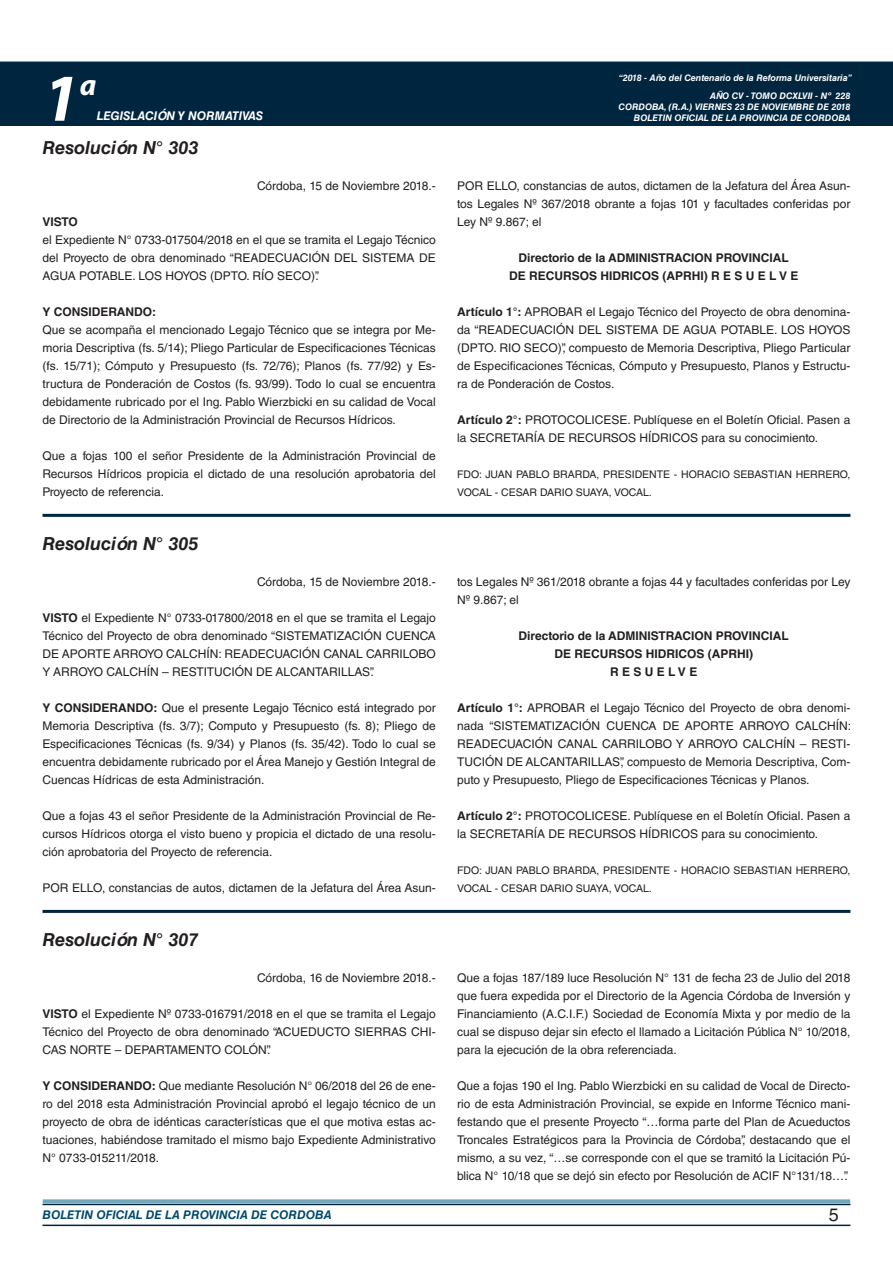
<style>
.page{position:relative;width:893px;height:1263px;background:#fff}
.page>*{position:absolute;margin:0;border:0;box-sizing:border-box;transform-origin:0 0}
.t1{font:italic 700 67.5px "Myriad Pro";color:#fff}
.t2{font:italic 700 30px "Myriad Pro";color:#fff}
.DOC__N{font:italic 700 18px "Helvetica LT Std";color:#231f20}
.t3{font:18px "Helvetica LT Std";color:#231f20}
.TEXTO_BASE{font:12px/18px "Helvetica LT Std";color:#231f20;text-align:justify}
.RESUELVE{font:700 12px "Helvetica LT Std";color:#231f20}
.FECHA{font:12px "Helvetica LT Std";color:#231f20}
.t4{font:italic 700 12px "Helvetica LT Std";color:#004b6c}
.t5{font:italic 700 12px "Helvetica LT Std";color:#fff}
.TEXTO_BASE-2{font:700 12px "Helvetica LT Std";color:#231f20}
.FIRMA{font:10.5px/18px "Helvetica LT Std";color:#231f20}
.t6{font:italic 700 9px/10.8px "Helvetica LT Std";color:#fff;text-align:right}
.s1{font-weight:700}
</style>
<div class="page">
<div style="left:0;top:61px;width:893px;height:6px;background:#73a5b8"></div>
<div style="left:0;top:62px;width:893px;height:64px;background:#00263f"></div>
<hr style="left:43px;top:1224px;width:807px;height:2px;background:#00263f">
<div style="left:42px;top:1198px;width:809px;height:8px;background:#fff;opacity:.75"></div>
<hr style="left:43px;top:514px;width:807px;height:3px;background:#00263f">
<hr style="left:43px;top:910px;width:807px;height:3px;background:#00263f">
<h1 class="t1" style="left:43px;top:54px;width:38px">1</h1>
<h2 class="t2" style="left:80px;top:66px;width:18px">a</h2>
<p class="t5" style="left:97px;top:109px;width:168px">LEGISLACIÓN Y NORMATIVAS</p>
<p class="DOC__N" style="left:43px;top:136px;width:157px">Resolución N° 303</p>
<p class="FECHA" style="left:257px;top:179px;width:180px">Córdoba, 15 de Noviembre 2018.-</p>
<p class="TEXTO_BASE-2" style="left:43px;top:214px;width:37px">VISTO</p>
<p class="TEXTO_BASE" style="left:43px;top:231px;width:395px">el Expediente N° 0733-017504/2018 en el que se tramita el Legajo Técnico del Proyecto de obra denominado “READECUACIÓN DEL SISTEMA DE AGUA POTABLE. LOS HOYOS (DPTO. RÍO SECO)”.</p>
<p class="TEXTO_BASE-2" style="left:43px;top:304px;width:115px">Y CONSIDERANDO:</p>
<p class="TEXTO_BASE" style="left:43px;top:321px;width:395px">Que se acompaña el mencionado Legajo Técnico que se integra por Me&shy;moria Descriptiva (fs. 5/14); Pliego Particular de Especificaciones Técnicas (fs. 15/71); Cómputo y Presupuesto (fs. 72/76); Planos (fs. 77/92) y Es&shy;tructura de Ponderación de Costos (fs. 93/99). Todo lo cual se encuentra debidamente rubricado por el Ing. Pablo Wierzbicki en su calidad de Vocal de Directorio de la Administración Provincial de Recursos Hídricos.</p>
<p class="TEXTO_BASE" style="left:43px;top:447px;width:395px">Que a fojas 100 el señor Presidente de la Administración Provincial de Recursos Hídricos propicia el dictado de una resolución aprobatoria del Proyecto de referencia.</p>
<p class="DOC__N" style="left:43px;top:532px;width:157px">Resolución N° 305</p>
<p class="FECHA" style="left:257px;top:575px;width:180px">Córdoba, 15 de Noviembre 2018.-</p>
<p class="TEXTO_BASE" style="left:43px;top:609px;width:395px"><span class="s1">VISTO</span> el Expediente N° 0733-017800/2018 en el que se tramita el Legajo Técnico del Proyecto de obra denominado “SISTEMATIZACIÓN CUENCA DE APORTE ARROYO CALCHÍN: READECUACIÓN CANAL CARRILOBO Y ARROYO CALCHÍN – RESTITUCIÓN DE ALCANTARILLAS”.</p>
<p class="TEXTO_BASE" style="left:43px;top:699px;width:395px"><span class="s1">Y CONSIDERANDO:</span> Que el presente Legajo Técnico está integrado por Memoria Descriptiva (fs. 3/7); Computo y Presupuesto (fs. 8); Pliego de Especificaciones Técnicas (fs. 9/34) y Planos (fs. 35/42). Todo lo cual se encuentra debidamente rubricado por el Área Manejo y Gestión Integral de Cuencas Hídricas de esta Administración.</p>
<p class="TEXTO_BASE" style="left:43px;top:807px;width:395px">Que a fojas 43 el señor Presidente de la Administración Provincial de Re&shy;cursos Hídricos otorga el visto bueno y propicia el dictado de una resolu&shy;ción aprobatoria del Proyecto de referencia.</p>
<p class="TEXTO_BASE" style="left:43px;top:879px;width:395px">POR ELLO, constancias de autos, dictamen de la Jefatura del Área Asun-</p>
<p class="DOC__N" style="left:43px;top:928px;width:157px">Resolución N° 307</p>
<p class="FECHA" style="left:257px;top:971px;width:180px">Córdoba, 16 de Noviembre 2018.-</p>
<p class="TEXTO_BASE" style="left:43px;top:1005px;width:395px"><span class="s1">VISTO</span> el Expediente Nº 0733-016791/2018 en el que se tramita el Legajo Técnico del Proyecto de obra denominado “ACUEDUCTO SIERRAS CHI-CAS NORTE – DEPARTAMENTO COLÓN”.</p>
<p class="TEXTO_BASE" style="left:43px;top:1077px;width:395px"><span class="s1">Y CONSIDERANDO:</span> Que mediante Resolución N° 06/2018 del 26 de ene&shy;ro del 2018 esta Administración Provincial aprobó el legajo técnico de un proyecto de obra de idénticas características que el que motiva estas ac&shy;tuaciones, habiéndose tramitado el mismo bajo Expediente Administrativo N° 0733-015211/2018.</p>
<p class="t6" style="left:619px;top:72px;width:235px">“2018 - Año del Centenario de la Reforma Universitaria”</p>
<p class="t6" style="left:618px;top:91px;width:233px">AÑO CV - TOMO DCXLVII - Nº 228<br>CORDOBA, (R.A.) VIERNES 23 DE NOVIEMBRE DE 2018<br>BOLETIN OFICIAL DE LA PROVINCIA DE CORDOBA</p>
<p class="TEXTO_BASE" style="left:457px;top:177px;width:395px">POR ELLO, constancias de autos, dictamen de la Jefatura del Área Asun&shy;tos Legales Nº 367/2018 obrante a fojas 101 y facultades conferidas por Ley Nº 9.867; el</p>
<p class="RESUELVE" style="left:519px;top:250px;width:272px">Directorio de la ADMINISTRACION PROVINCIAL</p>
<p class="RESUELVE" style="left:509px;top:268px;width:291px">DE RECURSOS HIDRICOS (APRHI) R E S U E L V E</p>
<p class="TEXTO_BASE" style="left:457px;top:303px;width:395px"><span class="s1">Artículo 1°:</span> APROBAR el Legajo Técnico del Proyecto de obra denomina&shy;da “READECUACIÓN DEL SISTEMA DE AGUA POTABLE. LOS HOYOS (DPTO. RIO SECO)”, compuesto de Memoria Descriptiva, Pliego Particular de Especificaciones Técnicas, Cómputo y Presupuesto, Planos y Estructu&shy;ra de Ponderación de Costos.</p>
<p class="TEXTO_BASE" style="left:457px;top:411px;width:395px"><span class="s1">Artículo 2°:</span> PROTOCOLICESE. Publíquese en el Boletín Oficial. Pasen a la SECRETARÍA DE RECURSOS HÍDRICOS para su conocimiento.</p>
<p class="FIRMA" style="left:457px;top:465px;width:395px">FDO: JUAN PABLO BRARDA, PRESIDENTE - HORACIO SEBASTIAN HERRERO,<br>VOCAL - CESAR DARIO SUAYA, VOCAL.</p>
<p class="TEXTO_BASE" style="left:457px;top:573px;width:395px">tos Legales Nº 361/2018 obrante a fojas 44 y facultades conferidas por Ley<br>Nº 9.867; el</p>
<p class="RESUELVE" style="left:519px;top:628px;width:272px">Directorio de la ADMINISTRACION PROVINCIAL</p>
<p class="RESUELVE" style="left:554px;top:646px;width:200px">DE RECURSOS HIDRICOS (APRHI)</p>
<p class="RESUELVE" style="left:610px;top:664px;width:89px">R E S U E L V E</p>
<p class="TEXTO_BASE" style="left:457px;top:699px;width:395px"><span class="s1">Artículo 1°:</span> APROBAR el Legajo Técnico del Proyecto de obra denomi&shy;nada “SISTEMATIZACIÓN CUENCA DE APORTE ARROYO CALCHÍN:<br>READECUACIÓN CANAL CARRILOBO Y ARROYO CALCHÍN – RESTI-TUCIÓN DE ALCANTARILLAS”, compuesto de Memoria Descriptiva, Com&shy;puto y Presupuesto, Pliego de Especificaciones Técnicas y Planos.</p>
<p class="TEXTO_BASE" style="left:457px;top:807px;width:395px"><span class="s1">Artículo 2°:</span> PROTOCOLICESE. Publíquese en el Boletín Oficial. Pasen a la SECRETARÍA DE RECURSOS HÍDRICOS para su conocimiento.</p>
<p class="FIRMA" style="left:457px;top:861px;width:395px">FDO: JUAN PABLO BRARDA, PRESIDENTE - HORACIO SEBASTIAN HERRERO,<br>VOCAL - CESAR DARIO SUAYA, VOCAL.</p>
<p class="TEXTO_BASE" style="left:457px;top:969px;width:395px">Que a fojas 187/189 luce Resolución N° 131 de fecha 23 de Julio del 2018 que fuera expedida por el Directorio de la Agencia Córdoba de Inversión y Financiamiento (A.C.I.F.) Sociedad de Economía Mixta y por medio de la cual se dispuso dejar sin efecto el llamado a Licitación Pública N° 10/2018, para la ejecución de la obra referenciada.</p>
<p class="TEXTO_BASE" style="left:457px;top:1077px;width:395px">Que a fojas 190 el Ing. Pablo Wierzbicki en su calidad de Vocal de Directo&shy;rio de esta Administración Provincial, se expide en Informe Técnico mani&shy;festando que el presente Proyecto “…forma parte del Plan de Acueductos Troncales Estratégicos para la Provincia de Córdoba”, destacando que el mismo, a su vez, “…se corresponde con el que se tramitó la Licitación Pú&shy;blica N° 10/18 que se dejó sin efecto por Resolución de ACIF N°131/18…”.</p>
<p class="t4" style="left:43px;top:1208px;width:290px">BOLETIN OFICIAL DE LA PROVINCIA DE CORDOBA</p>
<h3 class="t3" style="left:829px;top:1204px;width:12px">5</h3>
</div>
